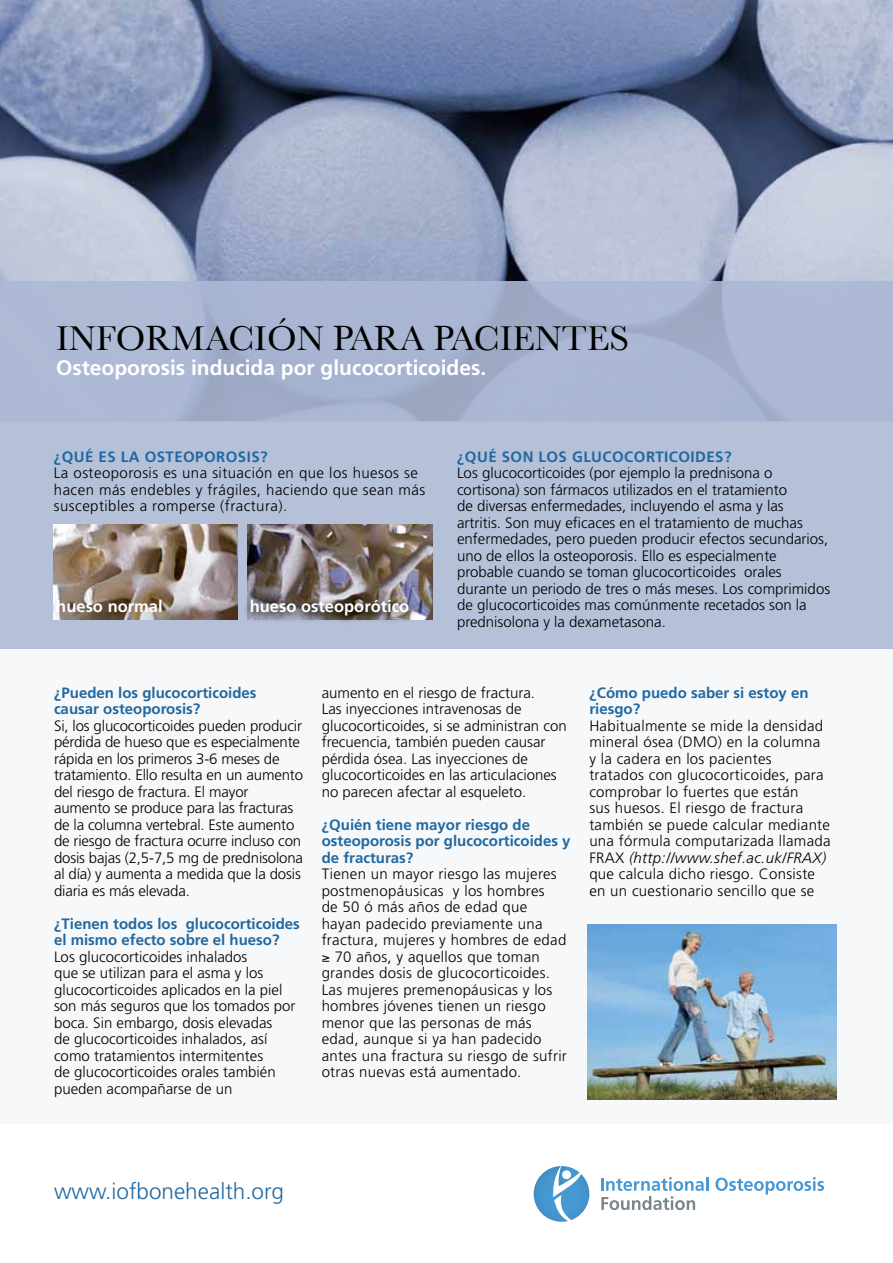
<style>
.page{position:relative;width:893px;height:1263px;background:#fff}
.page>*{position:absolute;margin:0;border:0;box-sizing:border-box;transform-origin:0 0}
.t1{font:36px "Baskerville";color:#000}
.t2{font:300 22.5px "Frutiger LT Std";color:#2268a0}
.t3{font:700 21px "Frutiger";color:#fff}
.t4{font:700 16.5px "Frutiger";color:#fff}
.t5{font:300 15px/16.5px "Frutiger";color:#000}
.t6{font:300 15px/16.5px "Frutiger";letter-spacing:.02em;color:#000}
.t7{font:700 15px/16.5px "Frutiger";color:#2268a0}
.t8{font:300 15px/16.5px "Frutiger";letter-spacing:.03em;color:#000}
.t9{font:700 15px "Frutiger";letter-spacing:.03em;color:#2268a0}
.s1{font-style:italic}
</style>
<div class="page">
<div style="left:0;top:648px;width:893px;height:515px;background:#f6f8fa"></div>
<div style="left:0;top:421px;width:893px;height:227px;background:#b5c0d9"></div>
<img style="left:0;top:0;width:893px;height:282px">
<div style="left:0;top:282px;width:893px;height:140px;background:#adb9d5"></div>
<img style="left:53px;top:524px;width:185px;height:95px">
<img style="left:248px;top:524px;width:185px;height:95px">
<div style="left:243px;top:595px;width:173px;height:31px;background:#000;opacity:.88"></div>
<img style="left:587px;top:924px;width:250px;height:176px">
<div style="left:0;top:1125px;width:893px;height:138px;background:#fff"></div>
<svg style="left:715px;top:1177px;width:109px;height:17px"></svg>
<svg style="left:601px;top:1177px;width:107px;height:33px"></svg>
<svg style="left:534px;top:1166px;width:55px;height:56px"></svg>
<h1 class="t1" style="left:56px;top:317px;width:574px">INFORMACIÓN PARA PACIENTES</h1>
<h3 class="t3" style="left:56px;top:355px;width:432px">Osteoporosis inducida por glucocorticoides.</h3>
<p class="t9" style="left:54px;top:448px;width:141px">¿Qué es la osteopo</p>
<p class="t7" style="left:216px;top:448px;width:53px">rosis?</p>
<p class="t8" style="left:54px;top:465px;width:373px">La osteoporosis es una situación en que los huesos se hacen más endebles y frágiles, haciendo que sean más susceptibles a romperse (fractura).</p>
<p class="t4" style="left:56px;top:597px;width:108px">hueso normal</p>
<p class="t4" style="left:250px;top:597px;width:161px">hueso osteoporótico</p>
<p class="t9" style="left:457px;top:448px;width:157px">¿Qué son los glucoco</p>
<p class="t9" style="left:646px;top:448px;width:87px">rticoides?</p>
<p class="t5" style="left:457px;top:465px;width:375px">Los glucocorticoides (por ejemplo la prednisona o cortisona) son fármacos utilizados en el tratamiento<br>de diversas enfermedades, incluyendo el asma y las artritis. Son muy eficaces en el tratamiento de muchas enfermedades, pero pueden producir efectos secundarios, uno de ellos la osteoporosis. Ello es especialmente probable cuando se toman glucocorticoides orales durante un periodo de tres o más meses. Los comprimidos de glucocorticoides mas comúnmente recetados son la prednisolona y la dexametasona.</p>
<p class="t7" style="left:54px;top:684px;width:204px">¿Pueden los glucocorticoides causar osteoporosis?</p>
<p class="t5" style="left:54px;top:717px;width:251px">Si, los glucocorticoides pueden producir pérdida de hueso que es especialmente rápida en los primeros 3-6 meses de tratamiento. Ello resulta en un aumento del riesgo de fractura. El mayor aumento se produce para las fracturas de la columna vertebral. Este aumento de riesgo de fractura ocurre incluso con dosis bajas (2,5-7,5 mg de prednisolona al día) y aumenta a medida que la dosis diaria es más elevada.</p>
<p class="t7" style="left:54px;top:915px;width:247px">¿Tienen todos los glucocorticoides el mismo efecto sobre el hueso?</p>
<p class="t5" style="left:54px;top:948px;width:243px">Los glucocorticoides inhalados<br>que se utilizan para el asma y los glucocorticoides aplicados en la piel son más seguros que los tomados por boca. Sin embargo, dosis elevadas<br>de glucocorticoides inhalados, así como tratamientos intermitentes<br>de glucocorticoides orales también pueden acompañarse de un</p>
<p class="t5" style="left:322px;top:684px;width:247px">aumento en el riesgo de fractura.<br>Las inyecciones intravenosas de glucocorticoides, si se administran con frecuencia, también pueden causar pérdida ósea. Las inyecciones de glucocorticoides en las articulaciones no parecen afectar al esqueleto.</p>
<p class="t7" style="left:322px;top:816px;width:250px">¿Quién tiene mayor riesgo de osteoporosis por glucocorticoides y de fracturas?</p>
<p class="t6" style="left:322px;top:866px;width:247px">Tienen un mayor riesgo las mujeres postmenopáusicas y los hombres<br>de 50 ó más años de edad que hayan padecido previamente una fractura, mujeres y hombres de edad ≥ 70 años, y aquellos que toman grandes dosis de glucocorticoides.<br>Las mujeres premenopáusicas y los hombres jóvenes tienen un riesgo menor que las personas de más edad, aunque si ya han padecido antes una fractura su riesgo de sufrir otras nuevas está aumentado.</p>
<p class="t7" style="left:589px;top:684px;width:221px">¿Cómo puedo saber si estoy en riesgo?</p>
<p class="t6" style="left:589px;top:717px;width:243px">Habitualmente se mide la densidad mineral ósea (DMO) en la columna y la cadera en los pacientes<br>tratados con glucocorticoides, para comprobar lo fuertes que están<br>sus huesos. El riesgo de fractura también se puede calcular mediante una fórmula computarizada llamada FRAX <span class="s1">(http://www.shef.ac.uk/FRAX) </span>que calcula dicho riesgo. Consiste en un cuestionario sencillo que se</p>
<h2 class="t2" style="left:54px;top:1178px;width:232px">www.iofbonehealth.org</h2>
</div>
